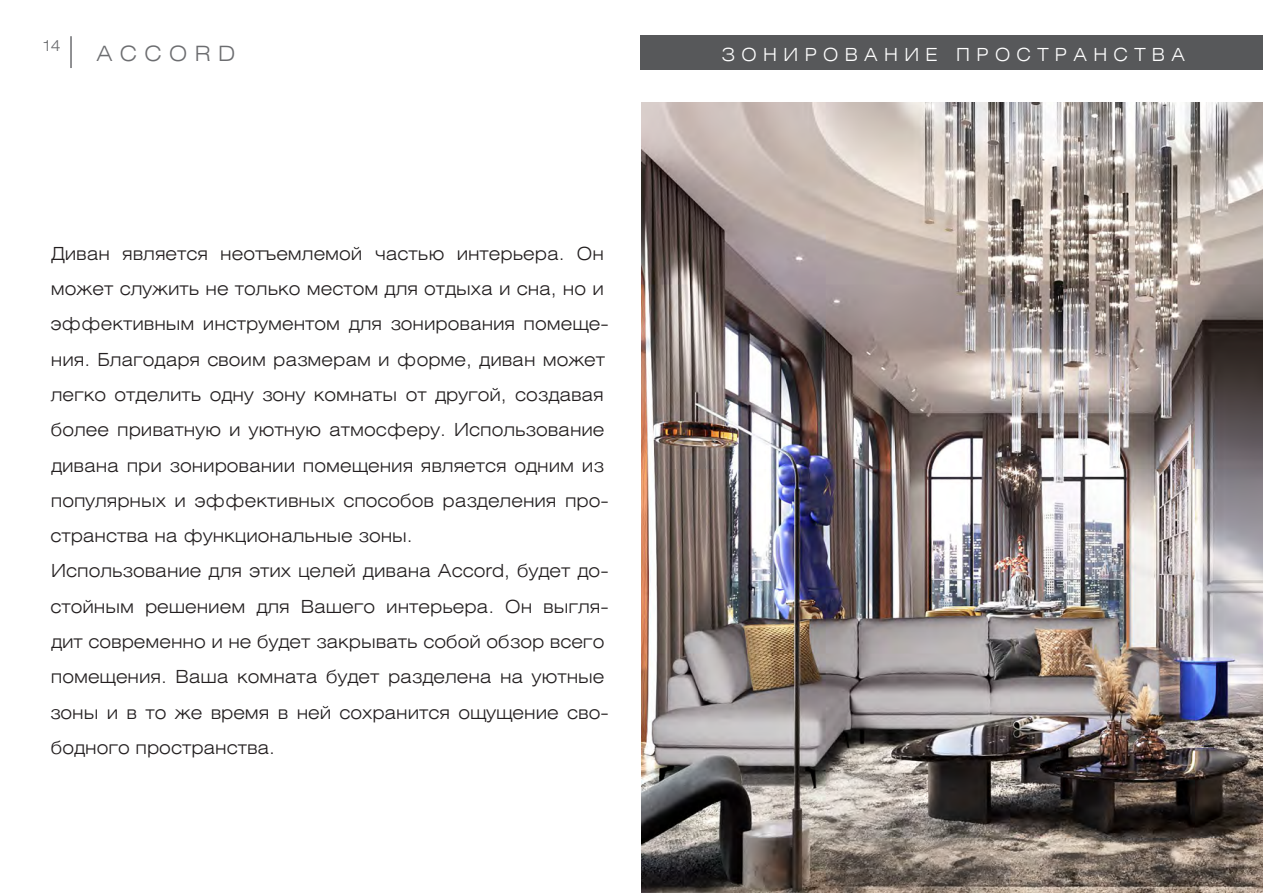
<style>
.page{position:relative;width:1263px;height:893px;background:#fff}
.page>*{position:absolute;margin:0;border:0;box-sizing:border-box;transform-origin:0 0}
.t1{font:21px "Helios Ext Light C";letter-spacing:.36em;color:#6c6d70}
.t2{font:18px/35.2px "Helios Ext Light C";color:#231f20}
.t3{font:18px "Helios Ext Light C";letter-spacing:.36em;color:#fff}
.t4{font:15px "Helios Ext Light C";color:#6c6d70}
</style>
<div class="page">
<img style="left:642px;top:102px;width:621px;height:791px">
<div style="left:640px;top:35px;width:623px;height:35px;background:#57585a"></div>
<hr style="left:70px;top:36px;width:2px;height:32px;background:#6c6d70">
<p class="t4" style="left:43px;top:36px;width:19px">14</p>
<p class="t1" style="left:97px;top:41px;width:140px">ACCORD</p>
<p class="t2" style="left:50px;top:235px;width:560px">Диван является неотъемлемой частью интерьера. Он может служить не только местом для отдыха и сна, но и эффективным инструментом для зонирования помеще&shy;ния. Благодаря своим размерам и форме, диван может легко отделить одну зону комнаты от другой, создавая более приватную и уютную атмосферу. Использование дивана при зонировании помещения является одним из популярных и эффективных способов разделения про&shy;странства на функциональные зоны.<br>Использование для этих целей дивана Accord, будет до&shy;стойным решением для Вашего интерьера. Он выгля&shy;дит современно и не будет закрывать собой обзор всего помещения. Ваша комната будет разделена на уютные зоны и в то же время в ней сохранится ощущение сво&shy;бодного пространства.</p>
<p class="t3" style="left:721px;top:43px;width:465px">ЗОНИРОВАНИЕ ПРОСТРАНСТВА</p>
</div>
